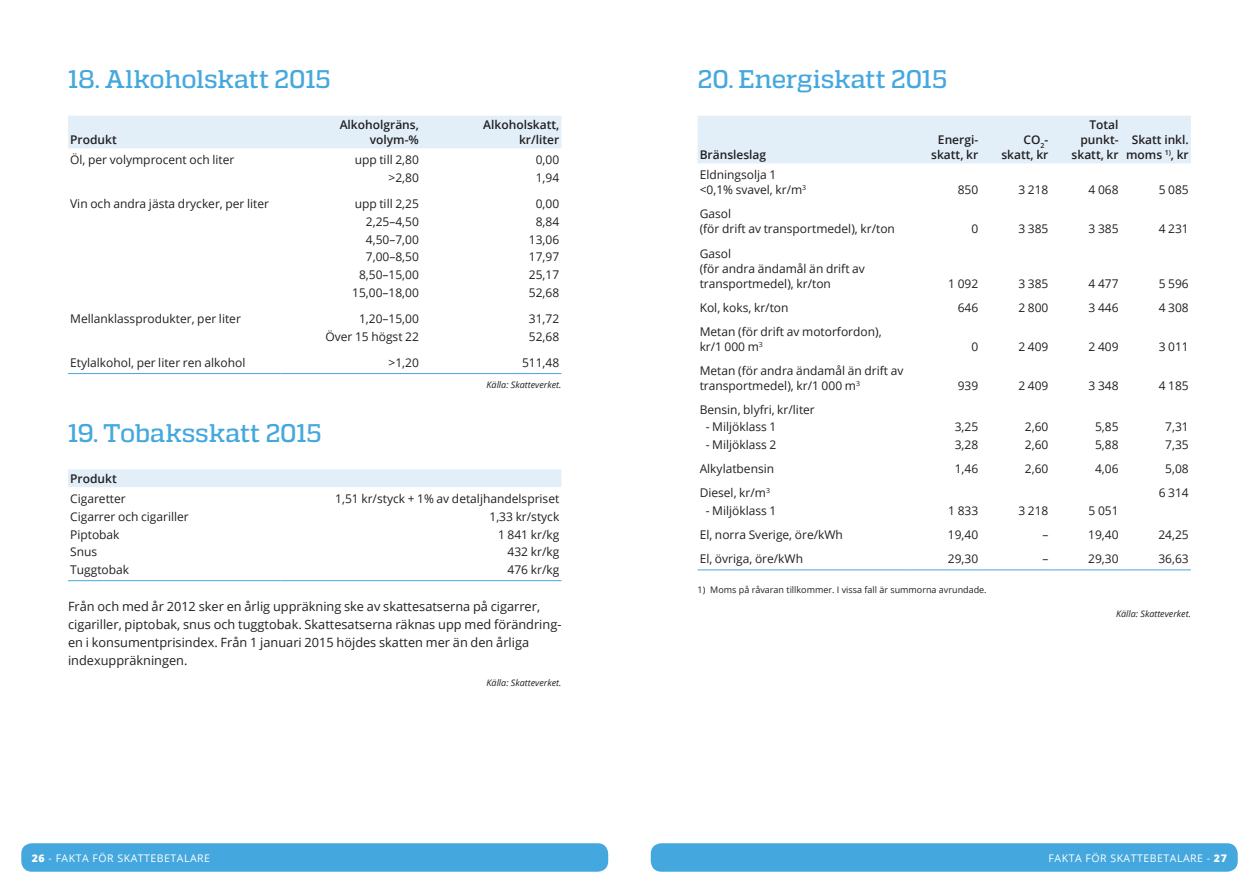
<style>
.page{position:relative;width:1259px;height:893px;background:#fff}
.page>*{position:absolute;margin:0;border:0;box-sizing:border-box;transform-origin:0 0}
.t1{font:500 25.5px "Quadon";letter-spacing:-.01em;color:#44a8de}
.t2{font:12.75px/18px "Open Sans";color:#231f20}
.t3{font:12px/15px "Open Sans";color:#231f20}
.t4{font:600 12px/15px "Open Sans";color:#231f20;text-align:right}
.t5{font:10.5px "Open Sans";letter-spacing:.05em;color:#fff}
.t6{font:italic 9px "Open Sans";color:#231f20}
.t7{font:9px "Open Sans";color:#231f20}
.s1{font-weight:800}
</style>
<div class="page">
<div style="left:21px;top:843px;width:587px;height:29px;background:#44a8de;border-radius:11px"></div>
<div style="left:651px;top:843px;width:586px;height:29px;background:#44a8de;border-radius:11px"></div>
<div style="left:697px;top:116px;width:494px;height:47px;background:#e2eff9"></div>
<hr style="left:697px;top:569px;width:213px;height:1px;background:#44a8de">
<hr style="left:910px;top:569px;width:70px;height:1px;background:#44a8de">
<hr style="left:980px;top:569px;width:70px;height:1px;background:#44a8de">
<hr style="left:1050px;top:569px;width:70px;height:1px;background:#44a8de">
<hr style="left:1120px;top:569px;width:71px;height:1px;background:#44a8de">
<div style="left:68px;top:116px;width:493px;height:32px;background:#e2eff9"></div>
<hr style="left:68px;top:373px;width:213px;height:1px;background:#44a8de">
<hr style="left:281px;top:373px;width:140px;height:1px;background:#44a8de">
<hr style="left:421px;top:373px;width:140px;height:1px;background:#44a8de">
<div style="left:68px;top:469px;width:493px;height:18px;background:#e2eff9"></div>
<hr style="left:68px;top:580px;width:213px;height:1px;background:#44a8de">
<hr style="left:281px;top:580px;width:280px;height:1px;background:#44a8de">
<h1 class="t1" style="left:68px;top:65px;width:264px">18. Alkoholskatt 2015</h1>
<h1 class="t1" style="left:697px;top:65px;width:251px">20. Energiskatt 2015</h1>
<p class="t4" style="left:70px;top:132px;width:48px">Produkt</p>
<p class="t4" style="left:340px;top:117px;width:81px">Alkoholgräns, volym-%</p>
<p class="t4" style="left:483px;top:117px;width:78px">Alkoholskatt, kr/liter</p>
<p class="t3" style="left:70px;top:152px;width:166px">Öl, per volymprocent och liter</p>
<p class="t3" style="left:355px;top:152px;width:66px">upp till 2,80</p>
<p class="t3" style="left:536px;top:152px;width:25px">0,00</p>
<p class="t3" style="left:388px;top:170px;width:32px">&gt;2,80</p>
<p class="t3" style="left:536px;top:170px;width:25px">1,94</p>
<p class="t3" style="left:70px;top:196px;width:200px">Vin och andra jästa drycker, per liter</p>
<p class="t3" style="left:355px;top:196px;width:66px">upp till 2,25</p>
<p class="t3" style="left:536px;top:196px;width:25px">0,00</p>
<p class="t3" style="left:366px;top:214px;width:55px">2,25–4,50</p>
<p class="t3" style="left:536px;top:214px;width:25px">8,84</p>
<p class="t3" style="left:366px;top:231px;width:55px">4,50–7,00</p>
<p class="t3" style="left:529px;top:231px;width:32px">13,06</p>
<p class="t3" style="left:366px;top:249px;width:55px">7,00–8,50</p>
<p class="t3" style="left:529px;top:249px;width:32px">17,97</p>
<p class="t3" style="left:359px;top:267px;width:61px">8,50–15,00</p>
<p class="t3" style="left:529px;top:267px;width:32px">25,17</p>
<p class="t3" style="left:352px;top:285px;width:68px">15,00–18,00</p>
<p class="t3" style="left:529px;top:285px;width:32px">52,68</p>
<p class="t3" style="left:70px;top:311px;width:172px">Mellanklassprodukter, per liter</p>
<p class="t3" style="left:359px;top:311px;width:61px">1,20–15,00</p>
<p class="t3" style="left:529px;top:311px;width:32px">31,72</p>
<p class="t3" style="left:325px;top:328px;width:95px">Över 15 högst 22</p>
<p class="t3" style="left:529px;top:328px;width:32px">52,68</p>
<p class="t3" style="left:70px;top:355px;width:177px">Etylalkohol, per liter ren alkohol</p>
<p class="t3" style="left:388px;top:355px;width:32px">&gt;1,20</p>
<p class="t3" style="left:522px;top:355px;width:39px">511,48</p>
<p class="t6" style="left:486px;top:379px;width:76px">Källa: Skatteverket.</p>
<h1 class="t1" style="left:68px;top:419px;width:255px">19. Tobaksskatt 2015</h1>
<p class="t4" style="left:70px;top:471px;width:48px">Produkt</p>
<p class="t3" style="left:70px;top:491px;width:57px">Cigaretter</p>
<p class="t3" style="left:335px;top:491px;width:225px">1,51 kr/styck + 1% av detaljhandelspriset</p>
<p class="t3" style="left:70px;top:509px;width:120px">Cigarrer och cigariller</p>
<p class="t3" style="left:489px;top:509px;width:71px">1,33 kr/styck</p>
<p class="t3" style="left:70px;top:526px;width:51px">Piptobak</p>
<p class="t3" style="left:498px;top:526px;width:63px">1 841 kr/kg</p>
<p class="t3" style="left:70px;top:544px;width:29px">Snus</p>
<p class="t3" style="left:507px;top:544px;width:53px">432 kr/kg</p>
<p class="t3" style="left:70px;top:562px;width:60px">Tuggtobak</p>
<p class="t3" style="left:507px;top:562px;width:53px">476 kr/kg</p>
<p class="t2" style="left:68px;top:597px;width:495px">Från och med år 2012 sker en årlig uppräkning ske av skattesatserna på cigarrer, cigariller, piptobak, snus och tuggtobak. Skattesatserna räknas upp med förändring&shy;en i konsumentprisindex. Från 1 januari 2015 höjdes skatten mer än den årliga indexuppräkningen.</p>
<p class="t6" style="left:486px;top:676px;width:76px">Källa: Skatteverket.</p>
<p class="t4" style="left:699px;top:147px;width:68px">Bränsleslag</p>
<p class="t3" style="left:699px;top:167px;width:108px">Eldningsolja 1 &lt;0,1% svavel, kr/m<sup>3</sup></p>
<p class="t3" style="left:699px;top:206px;width:197px">Gasol<br>(för drift av transportmedel), kr/ton</p>
<p class="t3" style="left:699px;top:245px;width:167px">Gasol<br>(för andra ändamål än drift av transportmedel), kr/ton</p>
<p class="t4" style="left:931px;top:132px;width:48px;text-align:center">Energi&shy;skatt, kr</p>
<p class="t4" style="left:1001px;top:132px;width:48px">CO<sub>2</sub>- skatt, kr</p>
<p class="t4" style="left:1071px;top:117px;width:48px">Total punkt&shy;skatt, kr</p>
<p class="t4" style="left:1126px;top:132px;width:64px;text-align:center">Skatt inkl. moms <sup>1)</sup>, kr</p>
<p class="t3" style="left:957px;top:182px;width:22px">850</p>
<p class="t3" style="left:1018px;top:182px;width:32px">3 218</p>
<p class="t3" style="left:1088px;top:182px;width:32px">4 068</p>
<p class="t3" style="left:1158px;top:182px;width:32px">5 085</p>
<p class="t3" style="left:971px;top:221px;width:8px">0</p>
<p class="t3" style="left:1018px;top:221px;width:32px">3 385</p>
<p class="t3" style="left:1088px;top:221px;width:32px">3 385</p>
<p class="t3" style="left:1158px;top:221px;width:32px">4 231</p>
<p class="t3" style="left:948px;top:275px;width:32px">1 092</p>
<p class="t3" style="left:1018px;top:275px;width:32px">3 385</p>
<p class="t3" style="left:1088px;top:275px;width:32px">4 477</p>
<p class="t3" style="left:1158px;top:275px;width:32px">5 596</p>
<p class="t3" style="left:699px;top:299px;width:90px">Kol, koks, kr/ton</p>
<p class="t3" style="left:957px;top:299px;width:22px">646</p>
<p class="t3" style="left:1018px;top:299px;width:32px">2 800</p>
<p class="t3" style="left:1088px;top:299px;width:32px">3 446</p>
<p class="t3" style="left:1158px;top:299px;width:32px">4 308</p>
<p class="t3" style="left:699px;top:323px;width:183px">Metan (för drift av motorfordon), kr/1 000 m<sup>3</sup></p>
<p class="t3" style="left:971px;top:338px;width:8px">0</p>
<p class="t3" style="left:1018px;top:338px;width:32px">2 409</p>
<p class="t3" style="left:1088px;top:338px;width:32px">2 409</p>
<p class="t3" style="left:1158px;top:338px;width:32px">3 011</p>
<p class="t3" style="left:699px;top:363px;width:205px">Metan (för andra ändamål än drift av transportmedel), kr/1 000 m<sup>3</sup></p>
<p class="t3" style="left:957px;top:378px;width:22px">939</p>
<p class="t3" style="left:1018px;top:378px;width:32px">2 409</p>
<p class="t3" style="left:1088px;top:378px;width:32px">3 348</p>
<p class="t3" style="left:1158px;top:378px;width:32px">4 185</p>
<p class="t3" style="left:699px;top:402px;width:117px">Bensin, blyfri, kr/liter</p>
<p class="t3" style="left:705px;top:419px;width:72px">- Miljöklass 1</p>
<p class="t3" style="left:954px;top:419px;width:25px">3,25</p>
<p class="t3" style="left:1025px;top:419px;width:25px">2,60</p>
<p class="t3" style="left:1095px;top:419px;width:25px">5,85</p>
<p class="t3" style="left:1165px;top:419px;width:25px">7,31</p>
<p class="t3" style="left:705px;top:437px;width:72px">- Miljöklass 2</p>
<p class="t3" style="left:954px;top:437px;width:25px">3,28</p>
<p class="t3" style="left:1025px;top:437px;width:25px">2,60</p>
<p class="t3" style="left:1095px;top:437px;width:25px">5,88</p>
<p class="t3" style="left:1165px;top:437px;width:25px">7,35</p>
<p class="t3" style="left:699px;top:461px;width:76px">Alkylatbensin</p>
<p class="t3" style="left:954px;top:461px;width:25px">1,46</p>
<p class="t3" style="left:1025px;top:461px;width:25px">2,60</p>
<p class="t3" style="left:1095px;top:461px;width:25px">4,06</p>
<p class="t3" style="left:1165px;top:461px;width:25px">5,08</p>
<p class="t3" style="left:699px;top:485px;width:72px">Diesel, kr/m<sup>3</sup></p>
<p class="t3" style="left:1158px;top:485px;width:32px">6 314</p>
<p class="t3" style="left:705px;top:503px;width:72px">- Miljöklass 1</p>
<p class="t3" style="left:948px;top:503px;width:32px">1 833</p>
<p class="t3" style="left:1018px;top:503px;width:32px">3 218</p>
<p class="t3" style="left:1088px;top:503px;width:32px">5 051</p>
<p class="t3" style="left:699px;top:527px;width:145px">El, norra Sverige, öre/kWh</p>
<p class="t3" style="left:948px;top:527px;width:32px">19,40</p>
<p class="t3" style="left:1042px;top:527px;width:7px">–</p>
<p class="t3" style="left:1088px;top:527px;width:32px">19,40</p>
<p class="t3" style="left:1158px;top:527px;width:32px">24,25</p>
<p class="t3" style="left:699px;top:551px;width:105px">El, övriga, öre/kWh</p>
<p class="t3" style="left:948px;top:551px;width:32px">29,30</p>
<p class="t3" style="left:1042px;top:551px;width:7px">–</p>
<p class="t3" style="left:1088px;top:551px;width:32px">29,30</p>
<p class="t3" style="left:1158px;top:551px;width:32px">36,63</p>
<p class="t7" style="left:697px;top:583px;width:291px">1) Moms på råvaran tillkommer. I vissa fall är summorna avrundade.</p>
<p class="t6" style="left:1116px;top:608px;width:76px">Källa: Skatteverket.</p>
<p class="t5" style="left:32px;top:850px;width:180px"><span class="s1">26</span> - FAKTA FÖR SKATTEBETALARE</p>
<p class="t5" style="left:1048px;top:850px;width:180px">FAKTA FÖR SKATTEBETALARE - <span class="s1">27</span></p>
</div>
